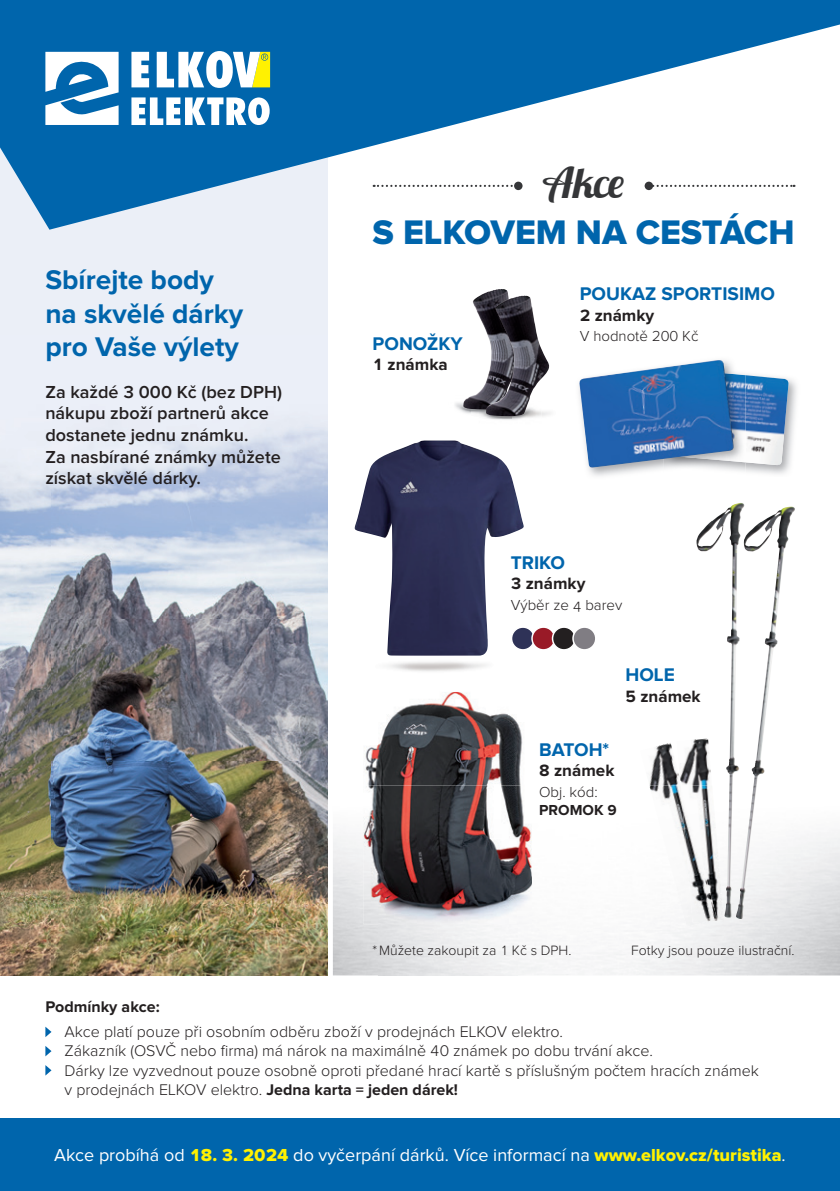
<style>
.page{position:relative;width:840px;height:1191px;background:#fff}
.page>*{position:absolute;margin:0;border:0;box-sizing:border-box;transform-origin:0 0}
.t1{font:42.2px "Lobster 1.3";color:#353638}
.t2{font:35.4px "Proxima Nova Extrabld";color:#0065ac}
.t3{font:700 28px/33.6px "Proxima Nova";color:#0065ac}
.t4{font:700 19px "Proxima Nova";color:#0065ac}
.t5{font:600 18px/21.6px "Proxima Nova";color:#231f20}
.t6{font:18px "Proxima Nova";color:#fff}
.t7{font:700 17px "Proxima Nova";color:#231f20}
.t8{font:300 16px/19.2px "Proxima Nova";color:#231f20}
.t9{font:700 16px "Proxima Nova";color:#231f20}
.t10{font:300 15px "Proxima Nova";color:#231f20}
.t11{font:700 15px "Proxima Nova";color:#231f20}
.t12{font:300 14px "Proxima Nova";color:#231f20}
.s1{font-weight:700}
.s2{font-family:"Proxima Nova Extrabld";color:#fff101}
</style>
<div class="page">
<img style="left:517px;top:832px;width:322px;height:143px">
<img style="left:735px;top:507px;width:51px;height:412px">
<div style="left:0;top:6px;width:327px;height:969px;background:#ebeff7"></div>
<img style="left:0;top:427px;width:327px;height:548px">
<img style="left:354px;top:440px;width:169px;height:215px">
<svg style="left:511px;top:627px;width:23px;height:23px"></svg>
<div style="left:510px;top:626px;width:24px;height:24px;border:1px solid #fff;border-radius:50%"></div>
<div style="left:531px;top:627px;width:23px;height:23px;background:#991a27;border-radius:50%"></div>
<div style="left:531px;top:626px;width:24px;height:24px;border:1px solid #fff;border-radius:50%"></div>
<svg style="left:552px;top:627px;width:23px;height:23px"></svg>
<div style="left:551px;top:626px;width:24px;height:24px;border:1px solid #fff;border-radius:50%"></div>
<div style="left:572px;top:627px;width:23px;height:23px;background:#807d83;border-radius:50%"></div>
<div style="left:572px;top:626px;width:24px;height:24px;border:1px solid #fff;border-radius:50%"></div>
<img style="left:745px;top:374px;width:52px;height:100px">
<img style="left:745px;top:375px;width:43px;height:90px">
<img style="left:733px;top:368px;width:12px;height:94px">
<img style="left:578px;top:360px;width:155px;height:108px">
<img style="left:495px;top:416px;width:44px;height:4px">
<img style="left:455px;top:402px;width:16px;height:12px">
<img style="left:471px;top:409px;width:40px;height:10px">
<img style="left:463px;top:289px;width:63px;height:120px">
<img style="left:485px;top:296px;width:64px;height:120px">
<img style="left:696px;top:504px;width:43px;height:414px">
<img style="left:649px;top:743px;width:27px;height:42px">
<img style="left:649px;top:785px;width:31px;height:95px">
<img style="left:673px;top:876px;width:34px;height:51px">
<img style="left:676px;top:738px;width:35px;height:47px">
<img style="left:716px;top:785px;width:7px;height:136px">
<svg style="left:679px;top:778px;width:2px;height:7px"></svg>
<img style="left:680px;top:785px;width:36px;height:137px">
<div style="left:0;top:1119px;width:839px;height:72px;background:#0065ac"></div>
<svg style="left:45px;top:1026px;width:6px;height:11px"></svg>
<svg style="left:45px;top:1046px;width:6px;height:10px"></svg>
<svg style="left:45px;top:1065px;width:6px;height:10px"></svg>
<img style="left:363px;top:692px;width:168px;height:232px">
<svg style="left:0;top:0;width:839px;height:230px;fill:#0065ac"></svg>
<svg style="left:45px;top:52px;width:73px;height:73px;background:#97c0dd"></svg>
<svg style="left:131px;top:52px;width:18px;height:35px"></svg>
<svg style="left:131px;top:97px;width:138px;height:28px;background:#a1c6e0"></svg>
<svg style="left:157px;top:51px;width:113px;height:37px;background:#afcdc8"></svg>
<h1 class="t1" style="left:542px;top:156px;width:84px">Akce</h1>
<h3 class="t3" style="left:45px;top:264px;width:199px">Sbírejte body na skvělé dárky pro Vaše výlety</h3>
<p class="t5" style="left:45px;top:382px;width:238px">Za každé 3 000 Kč (bez DPH) nákupu zboží partnerů akce dostanete jednu známku.<br>Za nasbírané známky můžete získat skvělé dárky.</p>
<h2 class="t2" style="left:372px;top:216px;width:423px">S ELKOVEM NA CESTÁCH</h2>
<p class="t4" style="left:372px;top:335px;width:91px">PONOŽKY</p>
<p class="t7" style="left:372px;top:357px;width:77px">1 známka</p>
<p class="t4" style="left:579px;top:285px;width:197px">POUKAZ SPORTISIMO</p>
<p class="t7" style="left:579px;top:307px;width:76px">2 známky</p>
<p class="t10" style="left:579px;top:329px;width:120px">V hodnotě 200 Kč</p>
<p class="t4" style="left:510px;top:554px;width:56px">TRIKO</p>
<p class="t7" style="left:510px;top:576px;width:76px">3 známky</p>
<p class="t10" style="left:510px;top:598px;width:113px">Výběr ze 4 barev</p>
<p class="t4" style="left:625px;top:666px;width:51px">HOLE</p>
<p class="t7" style="left:625px;top:688px;width:77px">5 známek</p>
<p class="t4" style="left:539px;top:740px;width:72px">BATOH*</p>
<p class="t7" style="left:539px;top:762px;width:77px">8 známek</p>
<p class="t10" style="left:539px;top:785px;width:60px">Obj. kód:</p>
<p class="t11" style="left:539px;top:803px;width:79px">PROMOK 9</p>
<p class="t12" style="left:372px;top:944px;width:200px">* Můžete zakoupit za 1 Kč s DPH.</p>
<p class="t12" style="left:631px;top:944px;width:165px">Fotky jsou pouze ilustrační.</p>
<p class="t9" style="left:45px;top:999px;width:116px">Podmínky akce:</p>
<p class="t8" style="left:64px;top:1023px;width:695px">Akce platí pouze při osobním odběru zboží v prodejnách ELKOV elektro.<br>Zákazník (OSVČ nebo firma) má nárok na maximálně 40 známek po dobu trvání akce.<br>Dárky lze vyzvednout pouze osobně oproti předané hrací kartě s příslušným počtem hracích známek v prodejnách ELKOV elektro. <span class="s1">Jedna karta = jeden dárek!</span></p>
<p class="t6" style="left:54px;top:1147px;width:732px">Akce probíhá od <span class="s2">18. 3. 2024</span> do vyčerpání dárků. Více informací na <span class="s2">www.elkov.cz/turistika</span>.</p>
</div>
